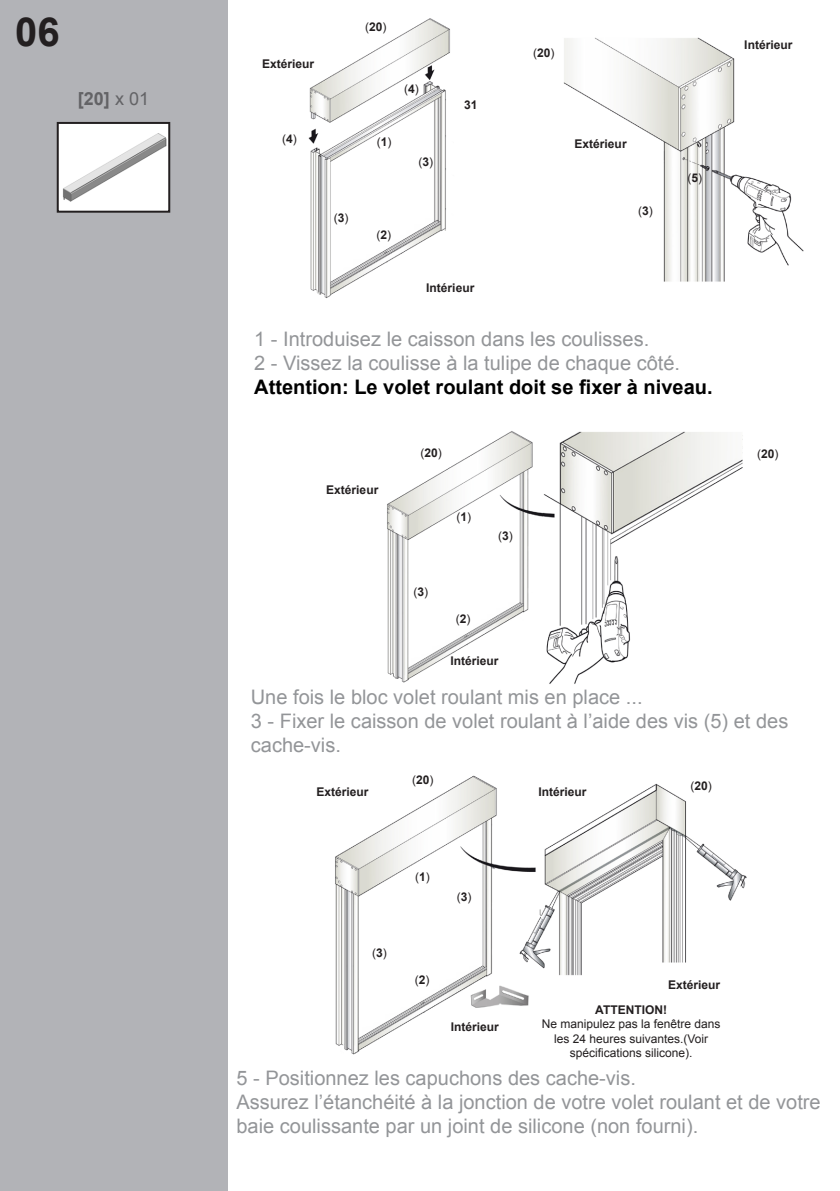
<style>
.page{position:relative;width:840px;height:1191px;background:#fff}
.page>*{position:absolute;margin:0;border:0;box-sizing:border-box;transform-origin:0 0}
.t1{font:700 40px "Arial";color:#231f20}
.t2{font:20px/24px "Arial";color:#939598}
.t3{font:700 20px "Arial";color:#000}
.t4{font:700 18px "Arial";color:#636366}
.t5{font:12px/14.4px "Arial";color:#231f20;text-align:center}
.t6{font:700 12px "Arial";color:#231f20}
.s1{font-weight:400}
.s2{font-weight:700}
</style>
<div class="page">
<div style="left:0;top:0;width:227px;height:1191px;background:#b2b3b7"></div>
<img style="left:387px;top:431px;width:356px;height:253px">
<img style="left:335px;top:775px;width:412px;height:280px">
<img style="left:308px;top:18px;width:142px;height:280px">
<img style="left:563px;top:37px;width:241px;height:245px">
<div style="left:58px;top:123px;width:111px;height:89px;background:#fff"></div>
<img style="left:63px;top:134px;width:104px;height:67px">
<div style="left:57px;top:122px;width:113px;height:91px;border:2px solid #231f20"></div>
<p class="t1" style="left:15px;top:6px;width:46px">06</p>
<p class="t4" style="left:78px;top:87px;width:73px">[20] <span class="s1">x 01</span></p>
<p class="t6" style="left:262px;top:56px;width:54px">Extérieur</p>
<p class="t5" style="left:282px;top:132px;width:16px">(<span class="s2">4</span>)</p>
<p class="t5" style="left:365px;top:20px;width:23px">(<span class="s2">20</span>)</p>
<p class="t5" style="left:334px;top:211px;width:16px">(<span class="s2">3</span>)</p>
<p class="t5" style="left:404px;top:82px;width:16px">(<span class="s2">4</span>)</p>
<p class="t5" style="left:377px;top:135px;width:16px">(<span class="s2">1</span>)</p>
<p class="t5" style="left:418px;top:154px;width:16px">(<span class="s2">3</span>)</p>
<p class="t6" style="left:464px;top:97px;width:15px">31</p>
<p class="t5" style="left:376px;top:228px;width:16px">(<span class="s2">2</span>)</p>
<p class="t6" style="left:426px;top:280px;width:50px">Intérieur</p>
<p class="t5" style="left:533px;top:46px;width:23px">(<span class="s2">20</span>)</p>
<p class="t6" style="left:574px;top:136px;width:54px">Extérieur</p>
<p class="t5" style="left:637px;top:203px;width:16px">(<span class="s2">3</span>)</p>
<p class="t5" style="left:687px;top:171px;width:16px">(<span class="s2">5</span>)</p>
<p class="t2" style="left:254px;top:327px;width:396px">1 - Introduisez le caisson dans les coulisses.</p>
<p class="t2" style="left:254px;top:351px;width:427px">2 - Vissez la coulisse à la tulipe de chaque côté.</p>
<p class="t3" style="left:254px;top:374px;width:459px">Attention: Le volet roulant doit se fixer à niveau.</p>
<p class="t6" style="left:743px;top:37px;width:50px">Intérieur</p>
<p class="t6" style="left:326px;top:482px;width:54px">Extérieur</p>
<p class="t5" style="left:420px;top:445px;width:23px">(<span class="s2">20</span>)</p>
<p class="t5" style="left:756px;top:447px;width:23px">(<span class="s2">20</span>)</p>
<p class="t5" style="left:413px;top:585px;width:16px">(<span class="s2">3</span>)</p>
<p class="t5" style="left:456px;top:509px;width:16px">(<span class="s2">1</span>)</p>
<p class="t5" style="left:497px;top:528px;width:16px">(<span class="s2">3</span>)</p>
<p class="t5" style="left:455px;top:612px;width:16px">(<span class="s2">2</span>)</p>
<p class="t6" style="left:450px;top:653px;width:50px">Intérieur</p>
<p class="t2" style="left:251px;top:685px;width:393px">Une fois le bloc volet roulant mis en place ...</p>
<p class="t2" style="left:251px;top:709px;width:538px">3 - Fixer le caisson de volet roulant à l’aide des vis (5) et des cache-vis.</p>
<p class="t6" style="left:316px;top:784px;width:54px">Extérieur</p>
<p class="t5" style="left:412px;top:773px;width:23px">(<span class="s2">20</span>)</p>
<p class="t5" style="left:372px;top:945px;width:16px">(<span class="s2">3</span>)</p>
<p class="t5" style="left:415px;top:870px;width:16px">(<span class="s2">1</span>)</p>
<p class="t5" style="left:456px;top:889px;width:16px">(<span class="s2">3</span>)</p>
<p class="t5" style="left:414px;top:972px;width:16px">(<span class="s2">2</span>)</p>
<p class="t6" style="left:450px;top:1019px;width:50px">Intérieur</p>
<p class="t6" style="left:538px;top:784px;width:50px">Intérieur</p>
<p class="t5" style="left:690px;top:779px;width:23px">(<span class="s2">20</span>)</p>
<p class="t6" style="left:667px;top:976px;width:54px">Extérieur</p>
<p class="t6" style="left:595px;top:1002px;width:73px">ATTENTION!</p>
<p class="t5" style="left:541px;top:1017px;width:180px">Ne manipulez pas la fenêtre dans les 24 heures suivantes.(Voir spécifications silicone).</p>
<p class="t2" style="left:236px;top:1066px;width:401px">5 - Positionnez les capuchons des cache-vis.</p>
<p class="t2" style="left:236px;top:1090px;width:585px">Assurez l’étanchéité à la jonction de votre volet roulant et de votre</p>
<p class="t2" style="left:236px;top:1114px;width:463px">baie coulissante par un joint de silicone (non fourni).</p>
</div>
